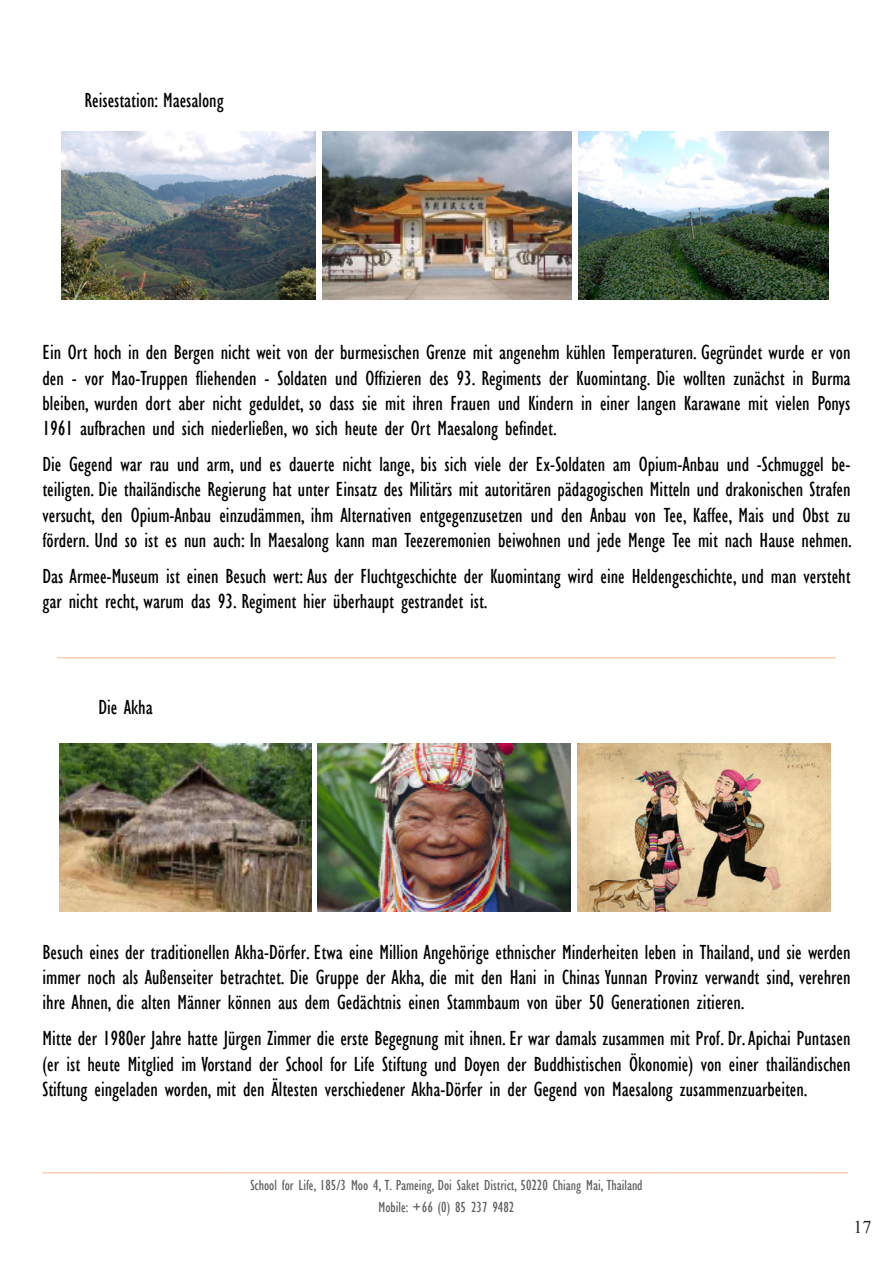
<style>
.page{position:relative;width:893px;height:1263px;background:#fff}
.page>*{position:absolute;margin:0;border:0;box-sizing:border-box;transform-origin:0 0}
.t1{font:condensed 21px/25.2px "Gill Sans";color:#000;text-align:justify}
.t2{font:18px "Times New Roman";color:#231f20}
.t3{font:condensed 15px/21.6px "Gill Sans";color:#5f6062;text-align:center}
.t4{font:condensed 9px "Gill Sans";color:#ff6400}
</style>
<div class="page">
<img style="left:61px;top:132px;width:255px;height:167px">
<img style="left:322px;top:132px;width:250px;height:167px">
<img style="left:578px;top:132px;width:250px;height:167px">
<img style="left:59px;top:744px;width:253px;height:167px">
<img style="left:318px;top:744px;width:252px;height:167px">
<img style="left:578px;top:744px;width:252px;height:167px">
<p class="t1" style="left:84px;top:88px;width:141px">Reisestation: Maesalong</p>
<p class="t1" style="left:43px;top:340px;width:809px">Ein Ort hoch in den Bergen nicht weit von der burmesischen Grenze mit angenehm kühlen Temperaturen. Gegründet wurde er von den - vor Mao-Truppen fliehenden - Soldaten und Offizieren des 93. Regiments der Kuomintang. Die wollten zunächst in Burma bleiben, wurden dort aber nicht geduldet, so dass sie mit ihren Frauen und Kindern in einer langen Karawane mit vielen Ponys 1961 aufbrachen und sich niederließen, wo sich heute der Ort Maesalong befindet.</p>
<p class="t1" style="left:43px;top:452px;width:811px">Die Gegend war rau und arm, und es dauerte nicht lange, bis sich viele der Ex-Soldaten am Opium-Anbau und -Schmuggel be&shy;teiligten. Die thailändische Regierung hat unter Einsatz des Militärs mit autoritären pädagogischen Mitteln und drakonischen Strafen versucht, den Opium-Anbau einzudämmen, ihm Alternativen entgegenzusetzen und den Anbau von Tee, Kaffee, Mais und Obst zu fördern. Und so ist es nun auch: In Maesalong kann man Teezeremonien beiwohnen und jede Menge Tee mit nach Hause nehmen.</p>
<p class="t1" style="left:43px;top:563px;width:809px">Das Armee-Museum ist einen Besuch wert: Aus der Fluchtgeschichte der Kuomintang wird eine Heldengeschichte, und man versteht gar nicht recht, warum das 93. Regiment hier überhaupt gestrandet ist.</p>
<p class="t4" style="left:57px;top:648px;width:780px">_____________________________________________________________________________________________________________________________________________________________________________</p>
<p class="t1" style="left:98px;top:695px;width:56px">Die Akha</p>
<p class="t1" style="left:43px;top:939px;width:809px">Besuch eines der traditionellen Akha-Dörfer. Etwa eine Million Angehörige ethnischer Minderheiten leben in Thailand, und sie werden immer noch als Außenseiter betrachtet. Die Gruppe der Akha, die mit den Hani in Chinas Yunnan Provinz verwandt sind, verehren ihre Ahnen, die alten Männer können aus dem Gedächtnis einen Stammbaum von über 50 Generationen zitieren.</p>
<p class="t1" style="left:43px;top:1026px;width:809px">Mitte der 1980er Jahre hatte Jürgen Zimmer die erste Begegnung mit ihnen. Er war damals zusammen mit Prof. Dr. Apichai Puntasen (er ist heute Mitglied im Vorstand der School for Life Stiftung und Doyen der Buddhistischen Ökonomie) von einer thailändischen Stiftung eingeladen worden, mit den Ältesten verschiedener Akha-Dörfer in der Gegend von Maesalong zusammenzuarbeiten.</p>
<p class="t4" style="left:43px;top:1164px;width:807px">___________________________________________________________________________________________________________________________________________________________________________________</p>
<p class="t3" style="left:250px;top:1174px;width:394px">School for Life, 185/3 Moo 4, T. Pameing, Doi Saket District, 50220 Chiang Mai, Thailand<br>Mobile: +66 (0) 85 237 9482</p>
<p class="t2" style="left:853px;top:1214px;width:19px">17</p>
</div>
